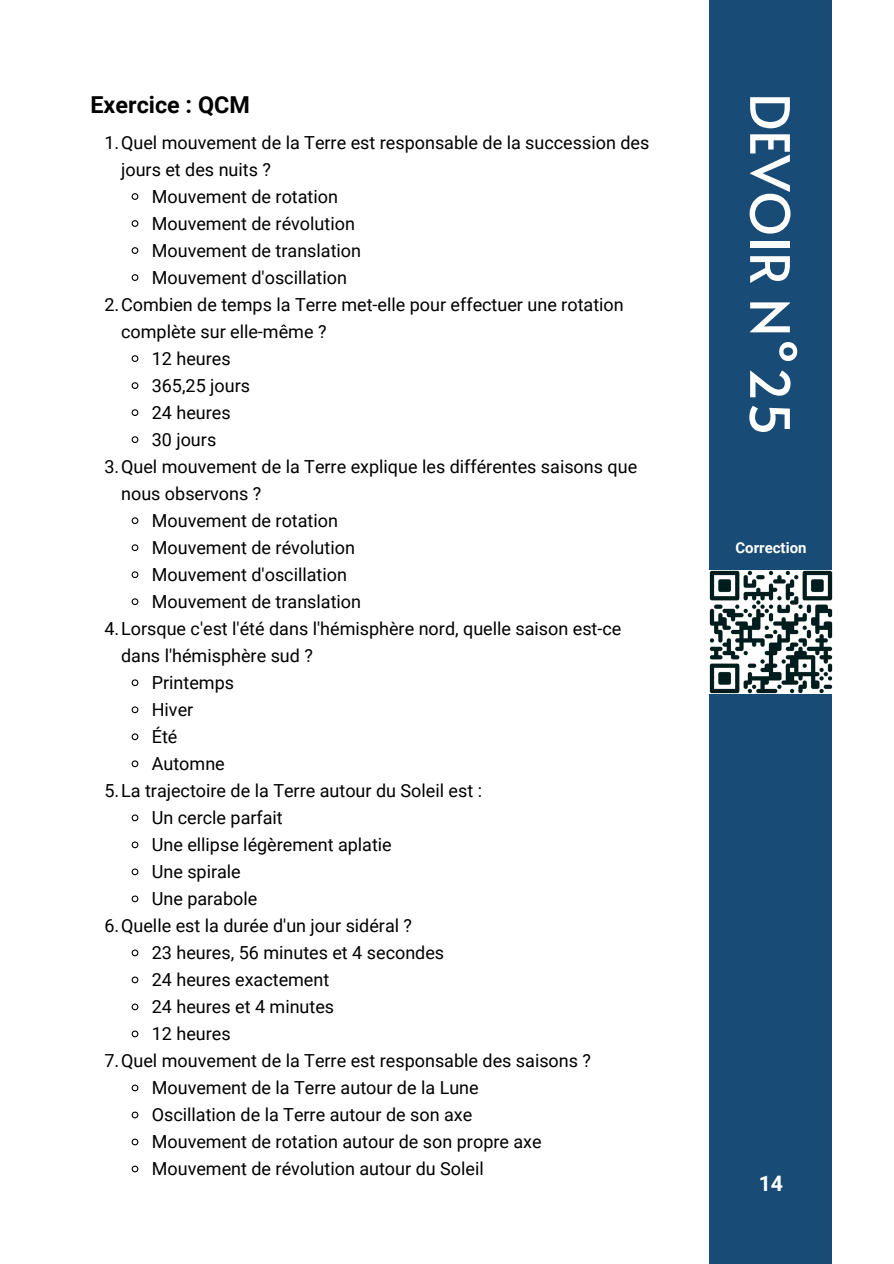
<style>
.page{position:relative;width:894px;height:1264px;background:#fff}
.page>*{position:absolute;margin:0;border:0;box-sizing:border-box;transform-origin:0 0}
.t1{font:54px "Alata";color:#fff}
.t2{font:700 23.4px "Roboto";color:#000}
.t3{font:700 21.3px "Roboto";color:#fff}
.t4{font:18px "Roboto";color:#000}
.t5{font:700 15px "Roboto";color:#fff}
</style>
<div class="page">
<div style="left:709px;top:0;width:123px;height:1263px;background:#184b75"></div>
<svg style="left:131px;top:193px;width:8px;height:7px"></svg>
<svg style="left:131px;top:220px;width:8px;height:7px"></svg>
<svg style="left:131px;top:247px;width:8px;height:7px"></svg>
<svg style="left:131px;top:274px;width:8px;height:7px"></svg>
<svg style="left:131px;top:355px;width:8px;height:7px"></svg>
<svg style="left:131px;top:382px;width:8px;height:7px"></svg>
<svg style="left:131px;top:409px;width:8px;height:7px"></svg>
<svg style="left:131px;top:436px;width:8px;height:7px"></svg>
<svg style="left:131px;top:517px;width:8px;height:7px"></svg>
<svg style="left:131px;top:544px;width:8px;height:8px"></svg>
<svg style="left:131px;top:571px;width:8px;height:8px"></svg>
<svg style="left:131px;top:598px;width:8px;height:8px"></svg>
<svg style="left:131px;top:679px;width:8px;height:8px"></svg>
<svg style="left:131px;top:706px;width:8px;height:8px"></svg>
<svg style="left:131px;top:733px;width:8px;height:8px"></svg>
<svg style="left:131px;top:760px;width:8px;height:8px"></svg>
<svg style="left:131px;top:814px;width:8px;height:8px"></svg>
<svg style="left:131px;top:841px;width:8px;height:8px"></svg>
<svg style="left:131px;top:868px;width:8px;height:8px"></svg>
<svg style="left:131px;top:895px;width:8px;height:8px"></svg>
<svg style="left:131px;top:949px;width:8px;height:8px"></svg>
<svg style="left:131px;top:976px;width:8px;height:8px"></svg>
<svg style="left:131px;top:1003px;width:8px;height:8px"></svg>
<svg style="left:131px;top:1030px;width:8px;height:8px"></svg>
<svg style="left:131px;top:1084px;width:8px;height:8px"></svg>
<svg style="left:131px;top:1111px;width:8px;height:8px"></svg>
<svg style="left:131px;top:1138px;width:8px;height:8px"></svg>
<svg style="left:131px;top:1165px;width:8px;height:8px"></svg>
<img style="left:709px;top:570px;width:123px;height:123px">
<p class="t2" style="left:90px;top:91px;width:161px">Exercice : QCM</p>
<p class="t4" style="left:104px;top:132px;width:546px">1.Quel mouvement de la Terre est responsable de la succession des</p>
<p class="t4" style="left:121px;top:159px;width:151px">jours et des nuits ?</p>
<p class="t4" style="left:152px;top:186px;width:188px">Mouvement de rotation</p>
<p class="t4" style="left:152px;top:213px;width:205px">Mouvement de révolution</p>
<p class="t4" style="left:152px;top:240px;width:211px">Mouvement de translation</p>
<p class="t4" style="left:152px;top:267px;width:197px">Mouvement d'oscillation</p>
<p class="t4" style="left:104px;top:294px;width:520px">2.Combien de temps la Terre met-elle pour effectuer une rotation</p>
<p class="t4" style="left:121px;top:321px;width:207px">complète sur elle-même ?</p>
<p class="t4" style="left:152px;top:348px;width:80px">12 heures</p>
<p class="t4" style="left:152px;top:375px;width:100px">365,25 jours</p>
<p class="t4" style="left:152px;top:402px;width:80px">24 heures</p>
<p class="t4" style="left:152px;top:429px;width:66px">30 jours</p>
<p class="t4" style="left:104px;top:456px;width:534px">3.Quel mouvement de la Terre explique les différentes saisons que</p>
<p class="t4" style="left:121px;top:483px;width:142px">nous observons ?</p>
<p class="t4" style="left:152px;top:510px;width:188px">Mouvement de rotation</p>
<p class="t4" style="left:152px;top:537px;width:205px">Mouvement de révolution</p>
<p class="t4" style="left:152px;top:564px;width:197px">Mouvement d'oscillation</p>
<p class="t4" style="left:152px;top:591px;width:211px">Mouvement de translation</p>
<p class="t4" style="left:104px;top:618px;width:518px">4.Lorsque c'est l'été dans l'hémisphère nord, quelle saison est-ce</p>
<p class="t4" style="left:121px;top:645px;width:193px">dans l'hémisphère sud ?</p>
<p class="t4" style="left:152px;top:672px;width:84px">Printemps</p>
<p class="t4" style="left:152px;top:699px;width:43px">Hiver</p>
<p class="t4" style="left:152px;top:726px;width:27px">Été</p>
<p class="t4" style="left:152px;top:753px;width:74px">Automne</p>
<p class="t4" style="left:104px;top:780px;width:379px">5.La trajectoire de la Terre autour du Soleil est :</p>
<p class="t4" style="left:152px;top:807px;width:132px">Un cercle parfait</p>
<p class="t4" style="left:152px;top:834px;width:241px">Une ellipse légèrement aplatie</p>
<p class="t4" style="left:152px;top:861px;width:91px">Une spirale</p>
<p class="t4" style="left:152px;top:888px;width:107px">Une parabole</p>
<p class="t4" style="left:104px;top:915px;width:309px">6.Quelle est la durée d'un jour sidéral ?</p>
<p class="t4" style="left:152px;top:942px;width:294px">23 heures, 56 minutes et 4 secondes</p>
<p class="t4" style="left:152px;top:969px;width:179px">24 heures exactement</p>
<p class="t4" style="left:152px;top:996px;width:184px">24 heures et 4 minutes</p>
<p class="t4" style="left:152px;top:1023px;width:80px">12 heures</p>
<p class="t4" style="left:104px;top:1050px;width:488px">7.Quel mouvement de la Terre est responsable des saisons ?</p>
<p class="t4" style="left:152px;top:1077px;width:328px">Mouvement de la Terre autour de la Lune</p>
<p class="t4" style="left:152px;top:1104px;width:322px">Oscillation de la Terre autour de son axe</p>
<p class="t4" style="left:152px;top:1131px;width:391px">Mouvement de rotation autour de son propre axe</p>
<p class="t4" style="left:152px;top:1158px;width:333px">Mouvement de révolution autour du Soleil</p>
<h1 class="t1" style="left:809px;top:93px;width:345px;rotate:90deg">DEVOIR N°25</h1>
<p class="t5" style="left:735px;top:538px;width:73px">Correction</p>
<p class="t3" style="left:758px;top:1171px;width:26px">14</p>
</div>
